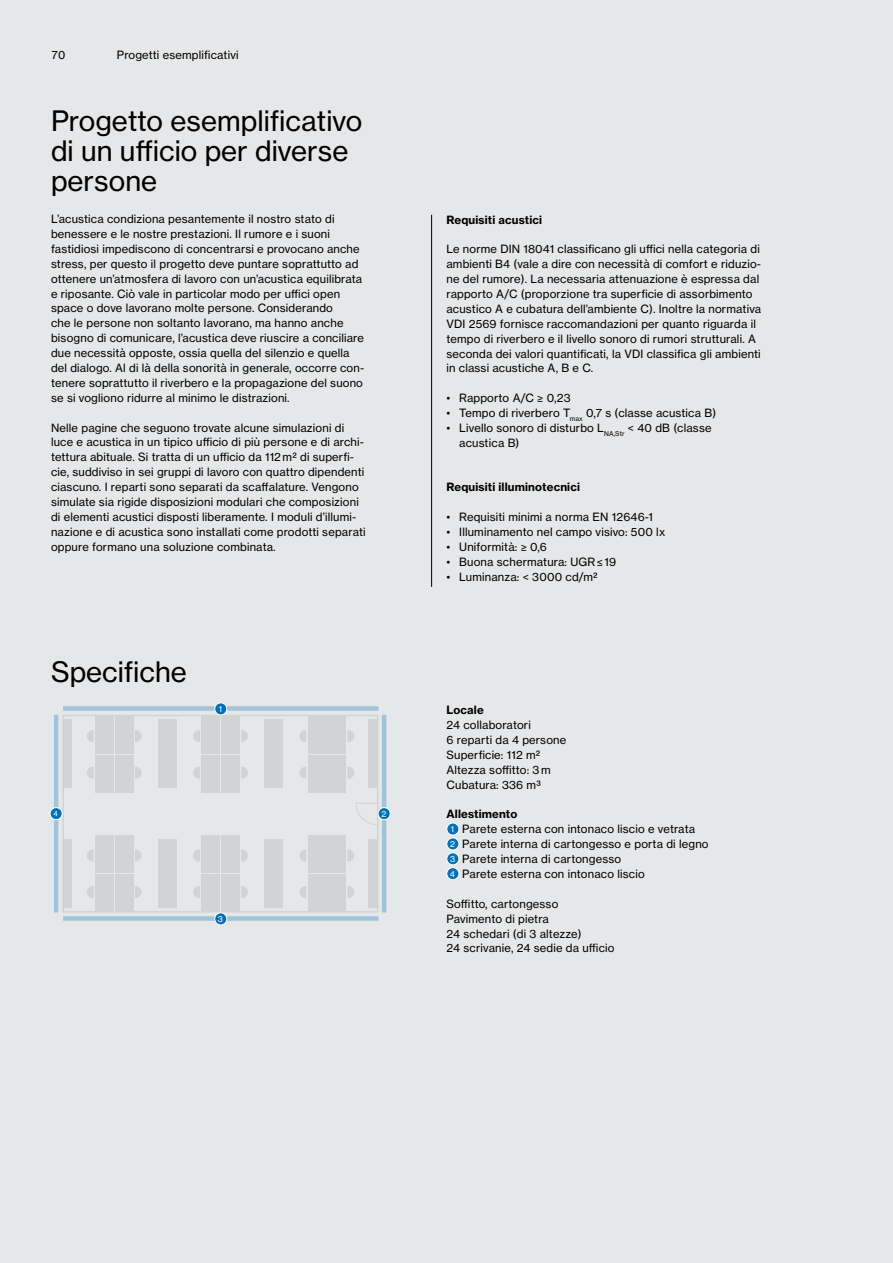
<style>
.page{position:relative;width:893px;height:1263px;background:#e6e7e8}
.page>*{position:absolute;margin:0;border:0;box-sizing:border-box;transform-origin:0 0}
.t1{font:27.75px/30px "N Haas Grotesk TX Pro 55 Rg";color:#000}
.t2{font:11.25px/14.9px "N Haas Grotesk TX Pro 55 Rg";letter-spacing:.015em;color:#000}
.t3{font:11.25px "N Haas Grotesk TX Pro 75 Bd";letter-spacing:.015em;color:#000}
.t4{font:8.25px/14.9px "N Haas Grotesk TX Pro 55 Rg";color:#fff;text-align:justify}
.t5{font:6.9px "N Haas Grotesk TX Pro 55 Rg";color:#fff}
</style>
<div class="page">
<hr style="left:431px;top:215px;width:1px;height:372px;background:#000">
<div style="left:368px;top:839px;width:9px;height:68px;background:#d1d3d4"></div>
<div style="left:63px;top:839px;width:9px;height:68px;background:#d1d3d4"></div>
<svg style="left:356px;top:803px;width:19px;height:22px"></svg>
<div style="left:158px;top:839px;width:18px;height:68px;background:#d1d3d4"></div>
<div style="left:264px;top:839px;width:19px;height:68px;background:#d1d3d4"></div>
<svg style="left:135px;top:850px;width:7px;height:11px"></svg>
<svg style="left:135px;top:886px;width:7px;height:12px"></svg>
<svg style="left:87px;top:886px;width:7px;height:12px"></svg>
<svg style="left:87px;top:850px;width:7px;height:11px"></svg>
<div style="left:95px;top:835px;width:19px;height:38px;background:#d1d3d4"></div>
<div style="left:95px;top:874px;width:19px;height:38px;background:#d1d3d4"></div>
<div style="left:115px;top:835px;width:19px;height:38px;background:#d1d3d4"></div>
<div style="left:115px;top:874px;width:19px;height:38px;background:#d1d3d4"></div>
<svg style="left:347px;top:850px;width:7px;height:11px"></svg>
<svg style="left:347px;top:886px;width:7px;height:12px"></svg>
<svg style="left:299px;top:886px;width:7px;height:12px"></svg>
<svg style="left:299px;top:850px;width:7px;height:11px"></svg>
<div style="left:308px;top:835px;width:18px;height:38px;background:#d1d3d4"></div>
<div style="left:308px;top:874px;width:18px;height:38px;background:#d1d3d4"></div>
<div style="left:328px;top:835px;width:18px;height:38px;background:#d1d3d4"></div>
<div style="left:328px;top:874px;width:18px;height:38px;background:#d1d3d4"></div>
<svg style="left:241px;top:850px;width:7px;height:11px"></svg>
<svg style="left:241px;top:886px;width:7px;height:12px"></svg>
<svg style="left:193px;top:886px;width:7px;height:12px"></svg>
<svg style="left:193px;top:850px;width:7px;height:11px"></svg>
<div style="left:201px;top:835px;width:19px;height:38px;background:#d1d3d4"></div>
<div style="left:201px;top:874px;width:19px;height:38px;background:#d1d3d4"></div>
<div style="left:221px;top:835px;width:19px;height:38px;background:#d1d3d4"></div>
<div style="left:221px;top:874px;width:19px;height:38px;background:#d1d3d4"></div>
<div style="left:158px;top:719px;width:18px;height:69px;background:#d1d3d4"></div>
<div style="left:264px;top:719px;width:19px;height:69px;background:#d1d3d4"></div>
<svg style="left:135px;top:730px;width:7px;height:12px"></svg>
<svg style="left:135px;top:767px;width:7px;height:12px"></svg>
<svg style="left:87px;top:767px;width:7px;height:12px"></svg>
<svg style="left:87px;top:730px;width:7px;height:12px"></svg>
<div style="left:95px;top:716px;width:19px;height:37px;background:#d1d3d4"></div>
<div style="left:95px;top:755px;width:19px;height:37px;background:#d1d3d4"></div>
<div style="left:115px;top:716px;width:19px;height:37px;background:#d1d3d4"></div>
<div style="left:115px;top:755px;width:19px;height:37px;background:#d1d3d4"></div>
<svg style="left:347px;top:730px;width:7px;height:12px"></svg>
<svg style="left:347px;top:767px;width:7px;height:12px"></svg>
<svg style="left:299px;top:767px;width:7px;height:12px"></svg>
<svg style="left:299px;top:730px;width:7px;height:12px"></svg>
<div style="left:308px;top:716px;width:18px;height:37px;background:#d1d3d4"></div>
<div style="left:308px;top:755px;width:18px;height:37px;background:#d1d3d4"></div>
<div style="left:328px;top:716px;width:18px;height:37px;background:#d1d3d4"></div>
<div style="left:328px;top:755px;width:18px;height:37px;background:#d1d3d4"></div>
<svg style="left:241px;top:730px;width:7px;height:12px"></svg>
<svg style="left:241px;top:767px;width:7px;height:12px"></svg>
<svg style="left:193px;top:767px;width:7px;height:12px"></svg>
<svg style="left:193px;top:730px;width:7px;height:12px"></svg>
<div style="left:201px;top:716px;width:19px;height:37px;background:#d1d3d4"></div>
<div style="left:201px;top:755px;width:19px;height:37px;background:#d1d3d4"></div>
<div style="left:221px;top:716px;width:19px;height:37px;background:#d1d3d4"></div>
<div style="left:221px;top:755px;width:19px;height:37px;background:#d1d3d4"></div>
<div style="left:368px;top:719px;width:9px;height:69px;background:#d1d3d4"></div>
<div style="left:63px;top:719px;width:9px;height:69px;background:#d1d3d4"></div>
<div style="left:62px;top:715px;width:316px;height:197px;border:2px solid #d1d3d4"></div>
<div style="left:63px;top:916px;width:315px;height:5px;background:#a1c4da"></div>
<div style="left:63px;top:706px;width:315px;height:5px;background:#a1c4da"></div>
<div style="left:215px;top:913px;width:12px;height:12px;background:#0072bc;border-radius:50%"></div>
<div style="left:214px;top:912px;width:13px;height:13px;border:1px solid #fff;border-radius:50%"></div>
<div style="left:215px;top:703px;width:12px;height:12px;background:#0072bc;border-radius:50%"></div>
<div style="left:214px;top:702px;width:13px;height:13px;border:1px solid #fff;border-radius:50%"></div>
<hr style="left:382px;top:715px;width:4px;height:197px;background:#a1c4da">
<div style="left:378px;top:807px;width:12px;height:13px;background:#0072bc;border-radius:50%"></div>
<div style="left:378px;top:807px;width:12px;height:13px;border:1px solid #fff;border-radius:50%"></div>
<hr style="left:54px;top:715px;width:4px;height:197px;background:#a1c4da">
<div style="left:50px;top:807px;width:12px;height:13px;background:#0072bc;border-radius:50%"></div>
<div style="left:50px;top:807px;width:13px;height:13px;border:1px solid #fff;border-radius:50%"></div>
<div style="left:447px;top:823px;width:12px;height:12px;background:#0072bc;border-radius:50%"></div>
<div style="left:446px;top:823px;width:13px;height:12px;border:1px solid #fff;border-radius:50%"></div>
<div style="left:447px;top:838px;width:12px;height:12px;background:#0072bc;border-radius:50%"></div>
<div style="left:446px;top:837px;width:13px;height:13px;border:1px solid #fff;border-radius:50%"></div>
<div style="left:447px;top:853px;width:12px;height:12px;background:#0072bc;border-radius:50%"></div>
<div style="left:446px;top:852px;width:13px;height:13px;border:1px solid #fff;border-radius:50%"></div>
<div style="left:447px;top:868px;width:12px;height:12px;background:#0072bc;border-radius:50%"></div>
<div style="left:446px;top:867px;width:13px;height:13px;border:1px solid #fff;border-radius:50%"></div>
<p class="t2" style="left:51px;top:48px;width:16px">70</p>
<p class="t2" style="left:117px;top:48px;width:123px">Progetti esemplificativi</p>
<h1 class="t1" style="left:51px;top:106px;width:313px">Progetto esemplificativo di un ufficio per diverse persone</h1>
<p class="t2" style="left:51px;top:212px;width:315px">L’acustica condiziona pesantemente il nostro stato di benessere e le nostre prestazioni. Il rumore e i suoni fastidiosi impediscono di concentrarsi e provocano anche stress, per questo il progetto deve puntare soprattutto ad ottenere un’atmosfera di lavoro con un’acustica equilibrata e riposante. Ciò vale in particolar modo per uffici open space o dove lavorano molte persone. Considerando<br>che le persone non soltanto lavorano, ma hanno anche bisogno di comunicare, l’acustica deve riuscire a conciliare due necessità opposte, ossia quella del silenzio e quella del dialogo. Al di là della sonorità in generale, occorre con&shy;tenere soprattutto il riverbero e la propagazione del suono se si vogliono ridurre al minimo le distrazioni.</p>
<p class="t2" style="left:51px;top:420px;width:316px">Nelle pagine che seguono trovate alcune simulazioni di luce e acustica in un tipico ufficio di più persone e di archi&shy;tettura abituale. Si tratta di un ufficio da 112 m² di superfi&shy;cie, suddiviso in sei gruppi di lavoro con quattro dipendenti ciascuno. I reparti sono separati da scaffalature. Vengono simulate sia rigide disposizioni modulari che composizioni di elementi acustici disposti liberamente. I moduli d’illumi&shy;nazione e di acustica sono installati come prodotti separati oppure formano una soluzione combinata.</p>
<h1 class="t1" style="left:51px;top:657px;width:137px">Specifiche</h1>
<p class="t4" style="left:219px;top:702px;width:5px">1</p>
<p class="t5" style="left:54px;top:809px;width:6px">4</p>
<p class="t4" style="left:381px;top:806px;width:6px">2</p>
<p class="t4" style="left:218px;top:912px;width:7px">3</p>
<p class="t3" style="left:446px;top:212px;width:97px">Requisiti acustici</p>
<p class="t2" style="left:446px;top:242px;width:316px">Le norme DIN 18041 classificano gli uffici nella categoria di ambienti B4 (vale a dire con necessità di comfort e riduzio&shy;ne del rumore). La necessaria attenuazione è espressa dal rapporto A/C (proporzione tra superficie di assorbimento acustico A e cubatura dell’ambiente C). Inoltre la normativa VDI 2569 fornisce raccomandazioni per quanto riguarda il tempo di riverbero e il livello sonoro di rumori strutturali. A seconda dei valori quantificati, la VDI classifica gli ambienti in classi acustiche A, B e C.</p>
<p class="t2" style="left:446px;top:391px;width:126px">• Rapporto A/C ≥ 0,23</p>
<p class="t2" style="left:446px;top:405px;width:271px">• Tempo di riverbero T<sub>max</sub> 0,7 s (classe acustica B)</p>
<p class="t2" style="left:459px;top:420px;width:254px;text-indent:-13px">• Livello sonoro di disturbo L<sub>NA,Str</sub> &lt; 40 dB (classe acustica B)</p>
<p class="t3" style="left:446px;top:480px;width:135px">Requisiti illuminotecnici</p>
<p class="t2" style="left:446px;top:510px;width:208px">• Requisiti minimi a norma EN 12646-1</p>
<p class="t2" style="left:446px;top:524px;width:220px">• Illuminamento nel campo visivo: 500 lx</p>
<p class="t2" style="left:446px;top:539px;width:102px">• Uniformità: ≥ 0,6</p>
<p class="t2" style="left:446px;top:554px;width:171px">• Buona schermatura: UGR ≤ 19</p>
<p class="t2" style="left:446px;top:569px;width:153px">• Luminanza: &lt; 3000 cd/m²</p>
<p class="t3" style="left:446px;top:703px;width:39px">Locale</p>
<p class="t2" style="left:446px;top:718px;width:121px">24 collaboratori<br>6 reparti da 4 persone<br>Superficie: 112 m²<br>Altezza soffitto: 3 m<br>Cubatura: 336 m³</p>
<p class="t3" style="left:446px;top:807px;width:72px">Allestimento</p>
<p class="t2" style="left:462px;top:822px;width:248px">Parete esterna con intonaco liscio e vetrata Parete interna di cartongesso e porta di legno Parete interna di cartongesso<br>Parete esterna con intonaco liscio</p>
<p class="t2" style="left:446px;top:896px;width:169px">Soffitto, cartongesso<br>Pavimento di pietra<br>24 schedari (di 3 altezze)<br>24 scrivanie, 24 sedie da ufficio</p>
<p class="t4" style="left:450px;top:822px;width:7px">1<br>2<br>3<br>4</p>
</div>
